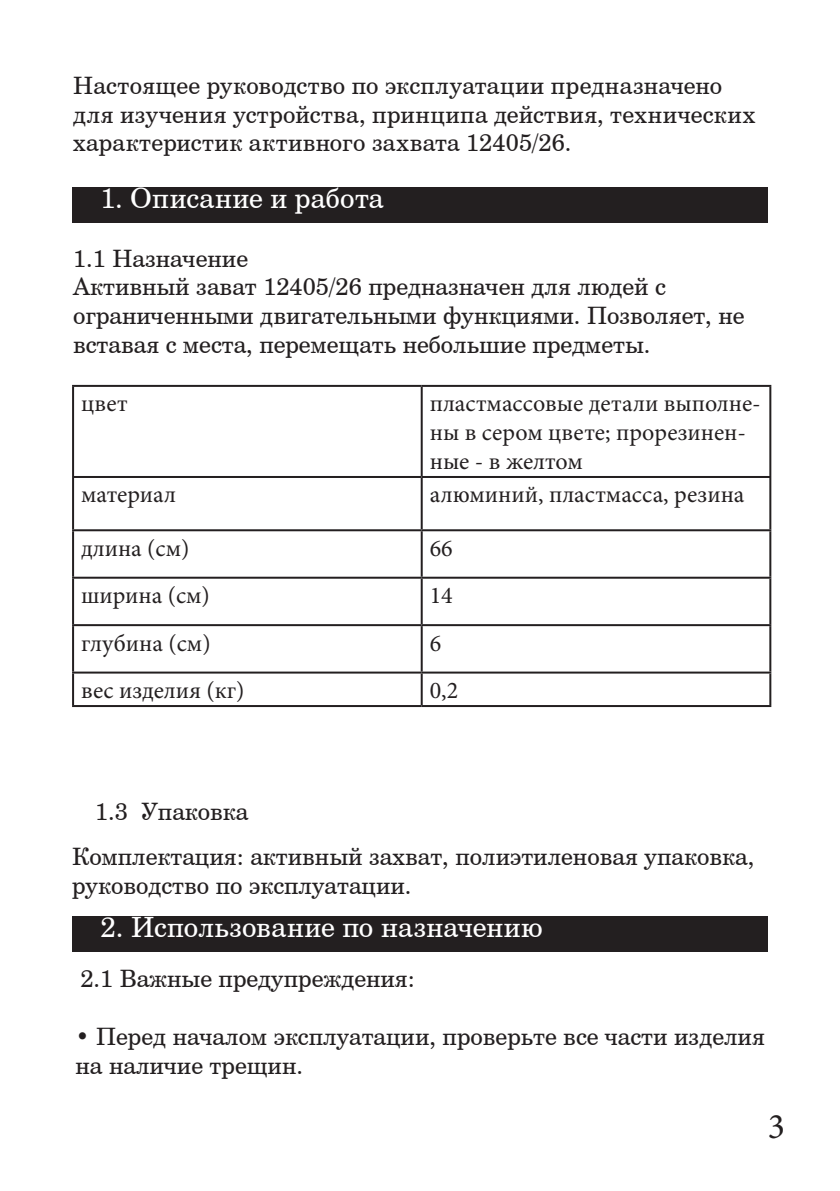
<style>
.page{position:relative;width:840px;height:1191px;background:#fff}
.page>*{position:absolute;margin:0;border:0;box-sizing:border-box;transform-origin:0 0}
.t1{font:36px "Minion Pro";color:#231f20}
.t2{font:28px "Century Schlbk Cyrillic BT";letter-spacing:.01em;color:#fff}
.Paragraph_Style_2{font:24px/28.8px "Century Schlbk Cyrillic BT";color:#231f20}
.t3{font:24px/28.8px "Minion Pro";color:#231f20}
</style>
<div class="page">
<div style="left:72px;top:187px;width:695px;height:36px;background:#231f20"></div>
<hr style="left:72px;top:385px;width:349px;height:2px;background:#231f20">
<hr style="left:72px;top:387px;width:2px;height:89px;background:#231f20">
<hr style="left:421px;top:385px;width:349px;height:2px;background:#231f20">
<hr style="left:420px;top:387px;width:2px;height:89px;background:#231f20">
<hr style="left:768px;top:387px;width:2px;height:89px;background:#231f20">
<hr style="left:72px;top:476px;width:349px;height:2px;background:#231f20">
<hr style="left:72px;top:478px;width:2px;height:51px;background:#231f20">
<hr style="left:421px;top:476px;width:349px;height:2px;background:#231f20">
<hr style="left:420px;top:478px;width:2px;height:51px;background:#231f20">
<hr style="left:768px;top:478px;width:2px;height:51px;background:#231f20">
<hr style="left:72px;top:529px;width:349px;height:2px;background:#231f20">
<hr style="left:72px;top:531px;width:2px;height:45px;background:#231f20">
<hr style="left:421px;top:529px;width:349px;height:2px;background:#231f20">
<hr style="left:420px;top:531px;width:2px;height:45px;background:#231f20">
<hr style="left:768px;top:531px;width:2px;height:45px;background:#231f20">
<hr style="left:72px;top:576px;width:349px;height:2px;background:#231f20">
<hr style="left:72px;top:578px;width:2px;height:46px;background:#231f20">
<hr style="left:421px;top:576px;width:349px;height:2px;background:#231f20">
<hr style="left:420px;top:578px;width:2px;height:46px;background:#231f20">
<hr style="left:768px;top:578px;width:2px;height:46px;background:#231f20">
<hr style="left:72px;top:624px;width:349px;height:2px;background:#231f20">
<hr style="left:72px;top:626px;width:2px;height:45px;background:#231f20">
<hr style="left:421px;top:624px;width:349px;height:2px;background:#231f20">
<hr style="left:420px;top:626px;width:2px;height:45px;background:#231f20">
<hr style="left:768px;top:626px;width:2px;height:45px;background:#231f20">
<hr style="left:72px;top:671px;width:349px;height:2px;background:#231f20">
<hr style="left:72px;top:673px;width:2px;height:32px;background:#231f20">
<hr style="left:421px;top:671px;width:349px;height:2px;background:#231f20">
<hr style="left:420px;top:673px;width:2px;height:32px;background:#231f20">
<hr style="left:768px;top:673px;width:2px;height:32px;background:#231f20">
<hr style="left:72px;top:705px;width:349px;height:2px;background:#231f20">
<hr style="left:421px;top:705px;width:349px;height:2px;background:#231f20">
<div style="left:72px;top:915px;width:695px;height:36px;background:#231f20"></div>
<p class="Paragraph_Style_2" style="left:73px;top:70px;width:683px">Настоящее руководство по эксплуатации предназначено для изучения устройства, принципа действия, технических характеристик активного захвата 12405/26.</p>
<p class="t2" style="left:100px;top:181px;width:284px">1. Описание и работа</p>
<p class="Paragraph_Style_2" style="left:73px;top:243px;width:176px">1.1 Назначение</p>
<p class="Paragraph_Style_2" style="left:73px;top:272px;width:672px">Активный зават 12405/26 предназначен для людей с ограниченными двигательными функциями. Позволяет, не вставая с места, перемещать небольшие предметы.</p>
<p class="t3" style="left:81px;top:389px;width:48px">цвет</p>
<p class="t3" style="left:429px;top:389px;width:332px">пластмассовые детали выполне&shy;ны в сером цвете; прорезинен&shy;ные - в желтом</p>
<p class="t3" style="left:81px;top:480px;width:96px">материал</p>
<p class="t3" style="left:429px;top:480px;width:316px">алюминий, пластмасса, резина</p>
<p class="t3" style="left:81px;top:534px;width:110px">длина (см)</p>
<p class="t3" style="left:429px;top:534px;width:25px">66</p>
<p class="t3" style="left:81px;top:581px;width:130px">ширина (см)</p>
<p class="t3" style="left:429px;top:581px;width:25px">14</p>
<p class="t3" style="left:81px;top:628px;width:131px">глубина (см)</p>
<p class="t3" style="left:429px;top:628px;width:13px">6</p>
<p class="t3" style="left:81px;top:676px;width:165px">вес изделия (кг)</p>
<p class="t3" style="left:429px;top:676px;width:30px">0,2</p>
<p class="Paragraph_Style_2" style="left:95px;top:796px;width:155px">1.3 Упаковка</p>
<p class="Paragraph_Style_2" style="left:72px;top:842px;width:683px">Комплектация: активный захват, полиэтиленовая упаковка, руководство по эксплуатации.</p>
<p class="t2" style="left:100px;top:910px;width:443px">2. Использование по назначению</p>
<p class="Paragraph_Style_2" style="left:80px;top:964px;width:336px">2.1 Важные предупреждения:</p>
<p class="Paragraph_Style_2" style="left:75px;top:1021px;width:690px">• Перед началом эксплуатации, проверьте все части изделия на наличие трещин.</p>
<p class="t1" style="left:767px;top:1102px;width:19px">3</p>
</div>
